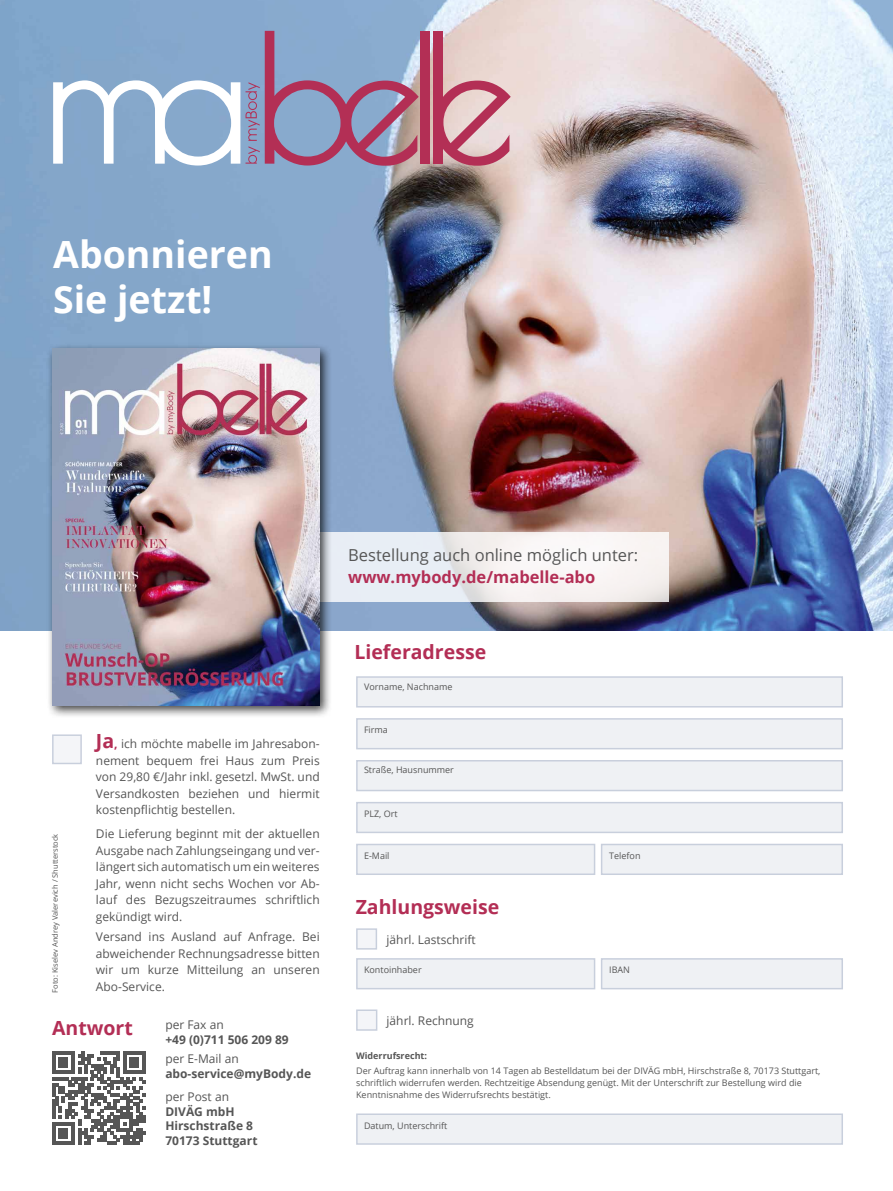
<style>
.page{position:relative;width:893px;height:1191px;background:#fff}
.page>*{position:absolute;margin:0;border:0;box-sizing:border-box;transform-origin:0 0}
.t1{font:700 37.5px/45px "Open Sans";color:#fff}
.t2{font:700 19.5px "Open Sans";color:#b32e55}
.t3{font:16.5px "Open Sans";color:#565656}
.t4{font:700 16.5px "Open Sans";color:#b32e55}
.t5{font:12px/16.5px "Open Sans";color:#565656;text-align:justify}
.t6{font:700 12px/14.4px "Open Sans";color:#565656}
.t7{font:9px/12px "Open Sans";color:#565656}
.t8{font:700 9px "Open Sans";color:#565656}
.t9{font:7.5px "Open Sans";color:#565656}
.s1{font-weight:700;font-size:19.5px;color:#b32e55}
.s2{font-weight:700;color:#b32e55}
</style>
<div class="page">
<img style="left:0;top:0;width:893px;height:631px">
<svg style="left:332px;top:532px;width:337px;height:70px"></svg>
<div style="left:357px;top:677px;width:485px;height:30px;background:#eff1f4"></div>
<div style="left:356px;top:676px;width:487px;height:31px;border:2px solid #929fba"></div>
<div style="left:357px;top:760px;width:485px;height:30px;background:#eff1f4"></div>
<div style="left:356px;top:760px;width:487px;height:31px;border:2px solid #929fba"></div>
<div style="left:357px;top:719px;width:485px;height:29px;background:#eff1f4"></div>
<div style="left:356px;top:718px;width:487px;height:31px;border:2px solid #929fba"></div>
<div style="left:357px;top:802px;width:485px;height:30px;background:#eff1f4"></div>
<div style="left:356px;top:802px;width:487px;height:31px;border:2px solid #929fba"></div>
<div style="left:357px;top:959px;width:238px;height:29px;background:#eff1f4"></div>
<div style="left:356px;top:958px;width:239px;height:31px;border:2px solid #929fba"></div>
<div style="left:357px;top:1114px;width:485px;height:30px;background:#eff1f4"></div>
<div style="left:356px;top:1113px;width:487px;height:31px;border:2px solid #929fba"></div>
<div style="left:602px;top:959px;width:240px;height:29px;background:#eff1f4"></div>
<div style="left:601px;top:958px;width:242px;height:31px;border:2px solid #929fba"></div>
<div style="left:357px;top:844px;width:238px;height:30px;background:#eff1f4"></div>
<div style="left:356px;top:843px;width:239px;height:32px;border:2px solid #929fba"></div>
<div style="left:602px;top:844px;width:240px;height:30px;background:#eff1f4"></div>
<div style="left:601px;top:843px;width:242px;height:32px;border:2px solid #929fba"></div>
<div style="left:53px;top:735px;width:28px;height:28px;background:#f4f5f8"></div>
<div style="left:52px;top:734px;width:30px;height:30px;border:2px solid #929fba"></div>
<div style="left:357px;top:929px;width:19px;height:20px;background:#f4f5f8"></div>
<div style="left:356px;top:928px;width:21px;height:21px;border:2px solid #929fba"></div>
<div style="left:357px;top:1010px;width:20px;height:20px;background:#f4f5f8"></div>
<div style="left:356px;top:1009px;width:21px;height:21px;border:2px solid #929fba"></div>
<svg style="left:53px;top:80px;width:187px;height:85px"></svg>
<div style="left:420px;top:31px;width:10px;height:133px;background:#b32f55"></div>
<div style="left:433px;top:31px;width:10px;height:133px;background:#b32f55"></div>
<svg style="left:434px;top:81px;width:77px;height:85px"></svg>
<svg style="left:246px;top:31px;width:173px;height:135px"></svg>
<div style="left:46px;top:343px;width:286px;height:375px;background:#000;opacity:.75"></div>
<img style="left:52px;top:349px;width:268px;height:357px">
<svg style="left:52px;top:1051px;width:94px;height:93px"></svg>
<hr style="left:123px;top:1141px;width:16px;height:3px;background:#565656">
<h1 class="t1" style="left:53px;top:231px;width:221px">Abonnieren<br>Sie jetzt!</h1>
<h3 class="t3" style="left:348px;top:543px;width:291px">Bestellung auch online möglich unter:</h3>
<h3 class="t4" style="left:348px;top:565px;width:248px">www.mybody.de/mabelle-abo</h3>
<h2 class="t2" style="left:354px;top:638px;width:133px">Lieferadresse</h2>
<p class="t7" style="left:364px;top:680px;width:90px">Vorname, Nachname</p>
<p class="t7" style="left:364px;top:724px;width:25px">Firma</p>
<p class="t5" style="left:96px;top:735px;width:225px"><span class="s1">Ja</span><span class="s2">,</span> ich möchte mabelle im Jahresabon&shy;nement bequem frei Haus zum Preis von 29,80 €/Jahr inkl. gesetzl. MwSt. und Versandkosten beziehen und hiermit kostenpflichtig bestellen.</p>
<p class="t5" style="left:96px;top:825px;width:225px">Die Lieferung beginnt mit der aktuellen Ausgabe nach Zahlungseingang und ver&shy;längert sich automatisch um ein weiteres Jahr, wenn nicht sechs Wochen vor Ab&shy;lauf des Bezugszeitraumes schriftlich gekündigt wird.</p>
<p class="t5" style="left:96px;top:928px;width:225px">Versand ins Ausland auf Anfrage. Bei abweichender Rechnungsadresse bitten wir um kurze Mitteilung an unseren Abo-Service.</p>
<p class="t5" style="left:387px;top:930px;width:91px">jährl. Lastschrift</p>
<p class="t5" style="left:387px;top:1011px;width:89px">jährl. Rechnung</p>
<p class="t8" style="left:356px;top:1049px;width:72px">Widerrufsrecht:</p>
<p class="t7" style="left:356px;top:1064px;width:466px">Der Auftrag kann innerhalb von 14 Tagen ab Bestelldatum bei der DIVÄG mbH, Hirschstraße 8, 70173 Stuttgart, schriftlich widerrufen werden. Rechtzeitige Absendung genügt. Mit der Unterschrift zur Bestellung wird die<br>Kenntnisnahme des Widerrufsrechts bestätigt.</p>
<p class="t7" style="left:364px;top:764px;width:91px">Straße, Hausnummer</p>
<p class="t7" style="left:364px;top:807px;width:35px">PLZ, Ort</p>
<p class="t9" style="left:50px;top:992px;width:161px;rotate:-90deg">Foto: Kiselev Andrey Valerevich / Shutterstock</p>
<p class="t7" style="left:364px;top:849px;width:27px">E-Mail</p>
<p class="t7" style="left:609px;top:849px;width:33px">Telefon</p>
<h2 class="t2" style="left:356px;top:893px;width:145px">Zahlungsweise</h2>
<p class="t7" style="left:364px;top:963px;width:59px">Kontoinhaber</p>
<p class="t7" style="left:609px;top:963px;width:22px">IBAN</p>
<p class="t5" style="left:165px;top:1016px;width:60px">per Fax an</p>
<p class="t6" style="left:165px;top:1031px;width:125px">+49 (0)711 506 209 89</p>
<p class="t5" style="left:165px;top:1050px;width:75px">per E-Mail an</p>
<p class="t6" style="left:165px;top:1065px;width:147px">abo-service@myBody.de</p>
<p class="t5" style="left:165px;top:1088px;width:65px">per Post an</p>
<p class="t6" style="left:165px;top:1104px;width:94px">DIVÄG mbH<br>Hirschstraße 8<br>70173 Stuttgart</p>
<h2 class="t2" style="left:52px;top:1014px;width:82px">Antwort</h2>
<p class="t7" style="left:364px;top:1119px;width:85px">Datum, Unterschrift</p>
</div>
